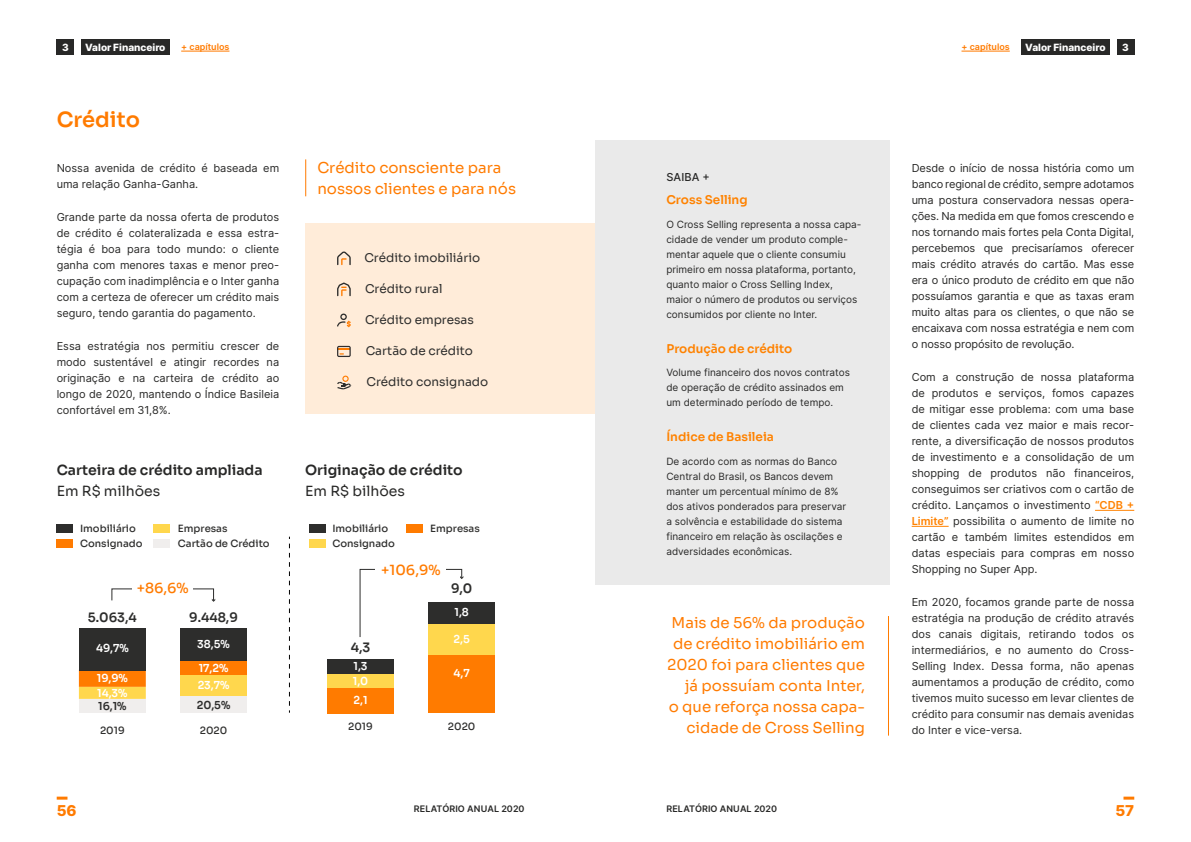
<style>
.page{position:relative;width:1191px;height:842px;background:#fff}
.page>*{position:absolute;margin:0;border:0;box-sizing:border-box;transform-origin:0 0}
.t1{font:21px "Sora";color:#ff7b00}
.t2{font:15px/21px "Sora";color:#ff7b00}
.t3{font:800 15px "Inter";color:#ff7b00}
.t4{font:14px/21px "Sora";color:#282827}
.t5{font:500 14px "Sora";color:#ff7b00}
.t6{font:600 13px "Sora";color:#2d2d2c;scale:.96 1}
.t7{font:12px "Sora";color:#2d2d2c}
.t8{font:12px "Sora";color:#ff8200}
.t9{font:11px/16px "Inter";color:#282827;text-align:justify}
.t10{font:600 11px "Sora";color:#fff;scale:.96 1}
.t11{font:600 11px "Sora";color:#2d2d2c;scale:.96 1}
.t12{font:500 11px "Inter";letter-spacing:.01em;color:#282827}
.t13{font:10px/15px "Inter";color:#282827}
.t14{font:500 10px "Sora";color:#2d2d2c}
.t15{font:800 10px "Inter";color:#fff}
.t16{font:600 9px "Inter";letter-spacing:.01em;color:#282827}
.t17{font:600 9px "Inter";color:#ff7b00}
.s1{font-weight:600;color:#ff8200}
</style>
<div class="page">
<div style="left:57px;top:39px;width:17px;height:15px;background:#282827"></div>
<div style="left:81px;top:39px;width:89px;height:15px;background:#282827"></div>
<div style="left:1021px;top:39px;width:88px;height:15px;background:#282827"></div>
<hr style="left:181px;top:51px;width:48px;height:1px;background:#ff7b00">
<svg style="left:57px;top:797px;width:10px;height:3px"></svg>
<svg style="left:1123px;top:797px;width:11px;height:3px"></svg>
<div style="left:1117px;top:39px;width:17px;height:15px;background:#282827"></div>
<hr style="left:961px;top:51px;width:48px;height:1px;background:#ff7b00">
<div style="left:305px;top:223px;width:290px;height:191px;background:#ffecd9"></div>
<hr style="left:305px;top:159px;width:1px;height:37px;background:#ff7b00">
<div style="left:79px;top:699px;width:67px;height:14px;background:#f0eeed"></div>
<div style="left:79px;top:687px;width:67px;height:12px;background:#ffd74d"></div>
<div style="left:79px;top:670px;width:67px;height:17px;background:#ff7b00"></div>
<div style="left:79px;top:628px;width:67px;height:42px;background:#2d2d2c"></div>
<div style="left:180px;top:695px;width:67px;height:18px;background:#f0eeed"></div>
<div style="left:180px;top:675px;width:67px;height:20px;background:#ffd74d"></div>
<div style="left:180px;top:660px;width:67px;height:15px;background:#ff7b00"></div>
<div style="left:180px;top:628px;width:67px;height:33px;background:#2d2d2c"></div>
<div style="left:327px;top:687px;width:67px;height:26px;background:#ff7b00"></div>
<div style="left:327px;top:674px;width:67px;height:13px;background:#ffd74d"></div>
<div style="left:327px;top:659px;width:67px;height:15px;background:#2d2d2c"></div>
<div style="left:428px;top:655px;width:67px;height:58px;background:#ff7b00"></div>
<div style="left:428px;top:624px;width:67px;height:31px;background:#ffd74d"></div>
<div style="left:428px;top:602px;width:67px;height:22px;background:#2d2d2c"></div>
<svg style="left:289px;top:537px;width:1px;height:176px"></svg>
<svg style="left:359px;top:568px;width:104px;height:69px"></svg>
<div style="left:375px;top:561px;width:71px;height:18px;background:#fff"></div>
<div style="left:56px;top:525px;width:17px;height:8px;background:#2d2d2c"></div>
<div style="left:153px;top:525px;width:17px;height:8px;background:#ffd74d"></div>
<div style="left:56px;top:539px;width:17px;height:9px;background:#ff7b00"></div>
<div style="left:153px;top:539px;width:17px;height:9px;background:#f0eeed"></div>
<div style="left:309px;top:525px;width:17px;height:8px;background:#2d2d2c"></div>
<div style="left:406px;top:525px;width:17px;height:8px;background:#ff7b00"></div>
<div style="left:309px;top:539px;width:17px;height:9px;background:#ffd74d"></div>
<hr style="left:1095px;top:510px;width:39px;height:1px;background:#ff8200">
<hr style="left:911px;top:526px;width:37px;height:1px;background:#ff8200">
<div style="left:595px;top:140px;width:294px;height:444px;background:#eaeaea"></div>
<hr style="left:888px;top:616px;width:1px;height:120px;background:#ff7b00">
<svg style="left:337px;top:251px;width:14px;height:14px"></svg>
<svg style="left:337px;top:282px;width:14px;height:14px"></svg>
<svg style="left:337px;top:346px;width:14px;height:11px"></svg>
<svg style="left:337px;top:376px;width:14px;height:13px"></svg>
<svg style="left:337px;top:314px;width:14px;height:13px"></svg>
<p class="t15" style="left:62px;top:40px;width:8px">3</p>
<p class="t15" style="left:85px;top:40px;width:82px">Valor Financeiro</p>
<p class="t17" style="left:181px;top:40px;width:50px">+ capítulos</p>
<p class="t15" style="left:1025px;top:40px;width:82px">Valor Financeiro</p>
<p class="t17" style="left:961px;top:40px;width:50px">+ capítulos</p>
<p class="t15" style="left:1122px;top:40px;width:8px">3</p>
<h1 class="t1" style="left:57px;top:102px;width:85px">Crédito</h1>
<p class="t9" style="left:57px;top:159px;width:224px">Nossa avenida de crédito é baseada em uma relação Ganha-Ganha.</p>
<p class="t9" style="left:57px;top:208px;width:224px">Grande parte da nossa oferta de produtos de crédito é colateralizada e essa estra&shy;tégia é boa para todo mundo: o cliente ganha com menores taxas e menor preo&shy;cupação com inadimplência e o Inter ganha com a certeza de oferecer um crédito mais seguro, tendo garantia do pagamento.</p>
<p class="t9" style="left:57px;top:337px;width:224px">Essa estratégia nos permitiu crescer de modo sustentável e atingir recordes na originação e na carteira de crédito ao longo de 2020, mantendo o Índice Basileia confortável em 31,8%.</p>
<h2 class="t2" style="left:317px;top:156px;width:200px">Crédito consciente para nossos clientes e para nós</h2>
<p class="t7" style="left:364px;top:248px;width:117px">Crédito imobiliário</p>
<p class="t7" style="left:365px;top:279px;width:79px">Crédito rural</p>
<p class="t7" style="left:365px;top:310px;width:110px">Crédito empresas</p>
<p class="t7" style="left:366px;top:341px;width:109px">Cartão de crédito</p>
<p class="t7" style="left:366px;top:372px;width:123px">Crédito consignado</p>
<p class="t4" style="left:57px;top:458px;width:207px">Carteira de crédito ampliada<br>Em R$ milhões</p>
<p class="t4" style="left:305px;top:458px;width:159px">Originação de crédito<br>Em R$ bilhões</p>
<p class="t14" style="left:80px;top:520px;width:57px">Imobiliário</p>
<p class="t14" style="left:178px;top:520px;width:51px">Empresas</p>
<p class="t14" style="left:80px;top:535px;width:64px">Consignado</p>
<p class="t14" style="left:178px;top:535px;width:93px">Cartão de Crédito</p>
<p class="t14" style="left:332px;top:520px;width:57px">Imobiliário</p>
<p class="t14" style="left:430px;top:520px;width:51px">Empresas</p>
<p class="t14" style="left:332px;top:535px;width:64px">Consignado</p>
<p class="t5" style="left:381px;top:558px;width:61px">+106,9%</p>
<p class="t5" style="left:137px;top:577px;width:53px">+86,6%</p>
<p class="t6" style="left:451px;top:577px;width:24px">9,0</p>
<p class="t6" style="left:88px;top:606px;width:52px">5.063,4</p>
<p class="t6" style="left:189px;top:606px;width:52px">9.448,9</p>
<p class="t10" style="left:454px;top:603px;width:16px">1,8</p>
<p class="t10" style="left:96px;top:639px;width:36px">49,7%</p>
<p class="t10" style="left:197px;top:635px;width:35px">38,5%</p>
<p class="t6" style="left:351px;top:636px;width:22px">4,3</p>
<p class="t10" style="left:453px;top:630px;width:18px">2,5</p>
<p class="t10" style="left:97px;top:669px;width:34px">19,9%</p>
<p class="t10" style="left:97px;top:684px;width:33px">14,3%</p>
<p class="t11" style="left:98px;top:697px;width:31px">16,1%</p>
<p class="t10" style="left:199px;top:659px;width:32px">17,2%</p>
<p class="t10" style="left:198px;top:676px;width:35px">23,7%</p>
<p class="t11" style="left:197px;top:696px;width:36px">20,5%</p>
<p class="t10" style="left:353px;top:657px;width:16px">1,3</p>
<p class="t10" style="left:353px;top:672px;width:18px">1,0</p>
<p class="t10" style="left:353px;top:691px;width:16px">2,1</p>
<p class="t10" style="left:453px;top:664px;width:18px">4,7</p>
<p class="t14" style="left:100px;top:722px;width:26px">2019</p>
<p class="t14" style="left:200px;top:722px;width:29px">2020</p>
<p class="t14" style="left:348px;top:718px;width:26px">2019</p>
<p class="t14" style="left:448px;top:718px;width:29px">2020</p>
<p class="t12" style="left:666px;top:169px;width:45px">SAIBA +</p>
<p class="t8" style="left:666px;top:190px;width:83px">Cross Selling</p>
<p class="t13" style="left:666px;top:216px;width:196px">O Cross Selling representa a nossa capa&shy;cidade de vender um produto comple&shy;mentar aquele que o cliente consumiu primeiro em nossa plataforma, portanto, quanto maior o Cross Selling Index, maior o número de produtos ou serviços consumidos por cliente no Inter.</p>
<p class="t8" style="left:666px;top:339px;width:127px">Produção de crédito</p>
<p class="t13" style="left:666px;top:365px;width:185px">Volume financeiro dos novos contratos de operação de crédito assinados em um determinado período de tempo.</p>
<p class="t8" style="left:666px;top:427px;width:109px">Índice de Basileia</p>
<p class="t13" style="left:666px;top:453px;width:181px">De acordo com as normas do Banco Central do Brasil, os Bancos devem manter um percentual mínimo de 8% dos ativos ponderados para preservar a solvência e estabilidade do sistema financeiro em relação às oscilações e adversidades econômicas.</p>
<h2 class="t2" style="left:667px;top:610px;width:199px;text-align:right">Mais de 56% da produção de crédito imobiliário em<br>2020 foi para clientes que já possuíam conta Inter,<br>o que reforça nossa capa&shy;cidade de Cross Selling</h2>
<p class="t9" style="left:911px;top:159px;width:224px">Desde o início de nossa história como um banco regional de crédito, sempre adotamos uma postura conservadora nessas opera&shy;ções. Na medida em que fomos crescendo e nos tornando mais fortes pela Conta Digital, percebemos que precisaríamos oferecer mais crédito através do cartão. Mas esse era o único produto de crédito em que não possuíamos garantia e que as taxas eram muito altas para os clientes, o que não se encaixava com nossa estratégia e nem com o nosso propósito de revolução.</p>
<p class="t9" style="left:911px;top:368px;width:224px">Com a construção de nossa plataforma de produtos e serviços, fomos capazes de mitigar esse problema: com uma base de clientes cada vez maior e mais recor&shy;rente, a diversificação de nossos produtos de investimento e a consolidação de um shopping de produtos não financeiros, conseguimos ser criativos com o cartão de crédito. Lançamos o investimento <span class="s1">“CDB + Limite”</span> possibilita o aumento de limite no cartão e também limites estendidos em datas especiais para compras em nosso Shopping no Super App.</p>
<p class="t9" style="left:911px;top:593px;width:224px">Em 2020, focamos grande parte de nossa estratégia na produção de crédito através dos canais digitais, retirando todos os intermediários, e no aumento do Cross-Selling Index. Dessa forma, não apenas aumentamos a produção de crédito, como tivemos muito sucesso em levar clientes de crédito para consumir nas demais avenidas do Inter e vice-versa.</p>
<h2 class="t3" style="left:57px;top:799px;width:21px">56</h2>
<p class="t16" style="left:414px;top:802px;width:112px">RELATÓRIO ANUAL 2020</p>
<p class="t16" style="left:666px;top:802px;width:112px">RELATÓRIO ANUAL 2020</p>
<h2 class="t3" style="left:1115px;top:799px;width:20px">57</h2>
</div>
